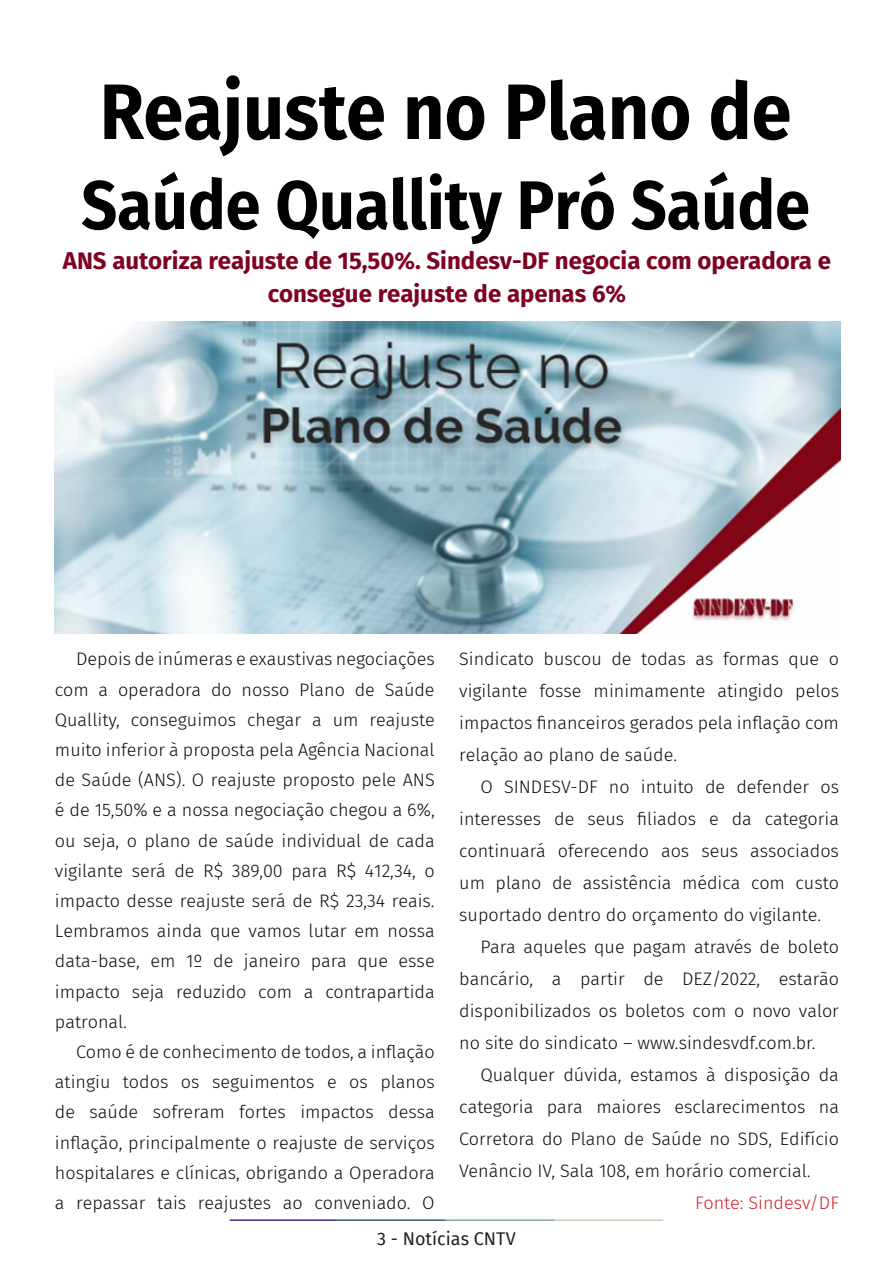
<style>
.page{position:relative;width:893px;height:1263px;background:#fff}
.page>*{position:absolute;margin:0;border:0;box-sizing:border-box;transform-origin:0 0}
.t1{font:700 78.45px "Fira Sans";color:#000001;scale:.92 1}
.t2{font:700 68.7px "Fira Sans";color:#000001;scale:.92 1}
.t3{font:700 24px/33px "Fira Sans";color:#7e0220;text-align:center}
.t4{font:300 18px/30.2px "Fira Sans";color:#080d0b;text-align:justify}
.t5{font:300 18px "Fira Sans";color:#d1232a}
.t6{font:18px "Fira Sans";color:#231f20}
</style>
<div class="page">
<hr style="left:230px;top:1219px;width:107px;height:2px;background:#2f3088">
<hr style="left:337px;top:1219px;width:109px;height:2px;background:#3a5f6d">
<hr style="left:446px;top:1219px;width:109px;height:2px;background:#87a59a">
<hr style="left:555px;top:1219px;width:108px;height:2px;background:#c6d5b7">
<img style="left:55px;top:321px;width:785px;height:313px">
<p class="t1" style="left:100px;top:46px;width:753px">Reajuste no Plano de</p>
<p class="t2" style="left:81px;top:147px;width:794px">Saúde Quallity Pró Saúde</p>
<p class="t3" style="left:63px;top:243px;width:770px">ANS autoriza reajuste de 15,50%. Sindesv-DF negocia com operadora e consegue reajuste de apenas 6%</p>
<p class="t4" style="left:55px;top:644px;width:381px;text-indent:21px">Depois de inúmeras e exaustivas negociações com a operadora do nosso Plano de Saúde Quallity, conseguimos chegar a um reajuste muito inferior à proposta pela Agência Nacional de Saúde (ANS). O reajuste proposto pele ANS é de 15,50% e a nossa negociação chegou a 6%, ou seja, o plano de saúde individual de cada vigilante será de R$ 389,00 para R$ 412,34, o impacto desse reajuste será de R$ 23,34 reais.<br>Lembramos ainda que vamos lutar em nossa data-base, em 1º de janeiro para que esse impacto seja reduzido com a contrapartida patronal.</p>
<p class="t4" style="left:55px;top:1036px;width:381px;text-indent:21px">Como é de conhecimento de todos, a inflação atingiu todos os seguimentos e os planos de saúde sofreram fortes impactos dessa inflação, principalmente o reajuste de serviços hospitalares e clínicas, obrigando a Operadora a repassar tais reajustes ao conveniado. O</p>
<p class="t4" style="left:459px;top:643px;width:381px;line-height:32px">Sindicato buscou de todas as formas que o vigilante fosse minimamente atingido pelos impactos financeiros gerados pela inflação com relação ao plano de saúde.</p>
<p class="t4" style="left:459px;top:771px;width:381px;line-height:32px;text-indent:21px">O SINDESV-DF no intuito de defender os interesses de seus filiados e da categoria continuará oferecendo aos seus associados um plano de assistência médica com custo suportado dentro do orçamento do vigilante.</p>
<p class="t4" style="left:459px;top:931px;width:381px;line-height:32px;text-indent:21px">Para aqueles que pagam através de boleto bancário, a partir de DEZ/2022, estarão disponibilizados os boletos com o novo valor no site do sindicato – www.sindesvdf.com.br.</p>
<p class="t4" style="left:459px;top:1059px;width:381px;line-height:32px;text-indent:21px">Qualquer dúvida, estamos à disposição da categoria para maiores esclarecimentos na Corretora do Plano de Saúde no SDS, Edifício Venâncio IV, Sala 108, em horário comercial.</p>
<p class="t5" style="left:695px;top:1190px;width:145px">Fonte: Sindesv/DF</p>
<p class="t6" style="left:377px;top:1225px;width:140px">3 - Notícias CNTV</p>
</div>
